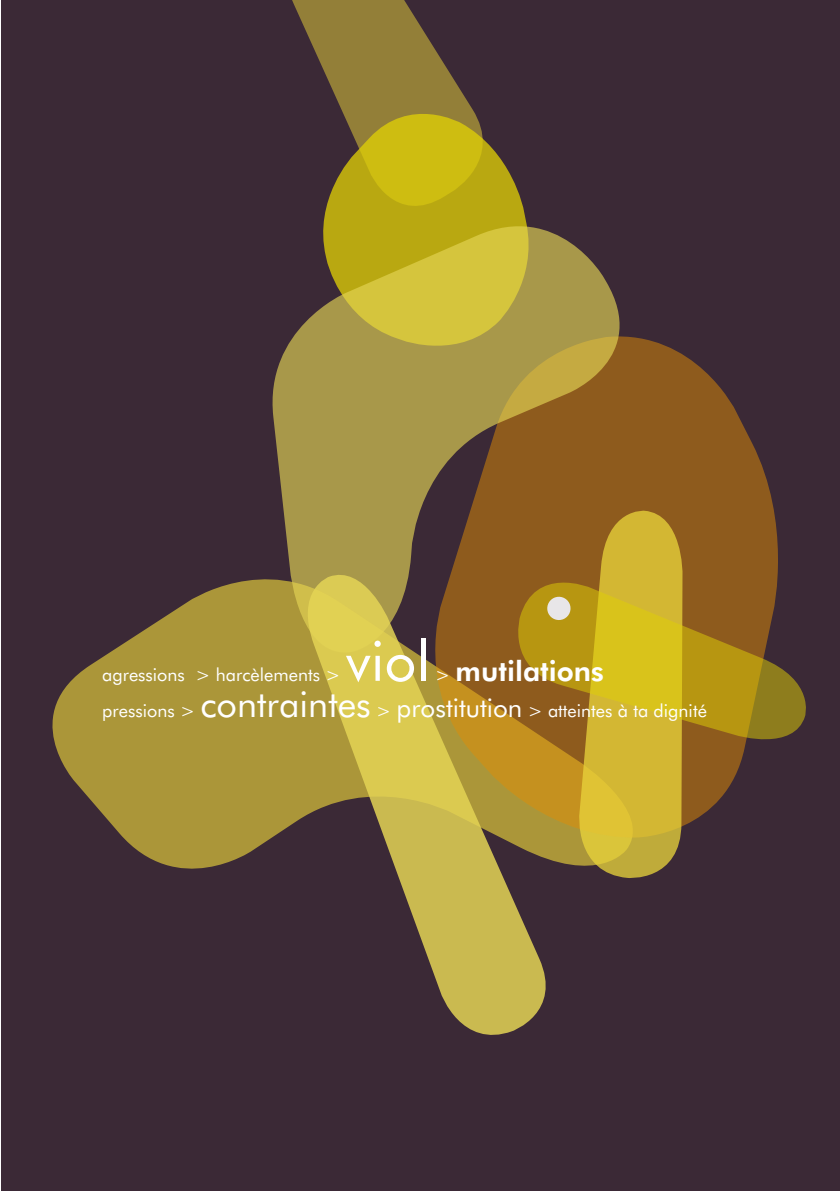
<style>
.page{position:relative;width:840px;height:1191px;background:#fff}
.page>*{position:absolute;margin:0;border:0;box-sizing:border-box;transform-origin:0 0}
.t1{font:56px "Futura BT";color:#fff}
.t2{font:800 28px "Futura BT";color:#fff}
.t3{font:18px "Futura BT";color:#fff}
.s1{font-weight:400;font-size:18px}
.s2{font-size:36px}
.s3{font-size:26px}
</style>
<div class="page">
<div style="left:1px;top:0;width:838px;height:1191px;background:#3b2936"></div>
<svg style="left:52px;top:579px;width:522px;height:290px;fill:#ab9639"></svg>
<svg style="left:562px;top:340px;width:216px;height:500px;fill:#8e5b1d"></svg>
<svg style="left:574px;top:507px;width:108px;height:371px;background:#c4a933"></svg>
<svg style="left:294px;top:661px;width:268px;height:374px"></svg>
<svg style="left:292px;top:0;width:172px;height:95px;fill:#937f38"></svg>
<svg style="left:505px;top:568px;width:301px;height:184px;background:#a17f20"></svg>
<svg style="left:326px;top:95px;width:198px;height:113px"></svg>
<svg style="left:263px;top:208px;width:387px;height:453px"></svg>
<svg style="left:545px;top:595px;width:27px;height:26px"></svg>
<h1 class="t1" style="left:345px;top:627px;width:86px">viol</h1>
<h2 class="t2" style="left:435px;top:654px;width:170px"><span class="s1">&gt;</span> mutilations</h2>
<p class="t3" style="left:102px;top:699px;width:606px">pressions &gt; <span class="s2">contraintes</span> &gt; <span class="s3">prostitution</span> &gt; atteintes à ta dignité</p>
<p class="t3" style="left:102px;top:663px;width:239px">agressions &gt; harcèlements &gt;</p>
</div>
